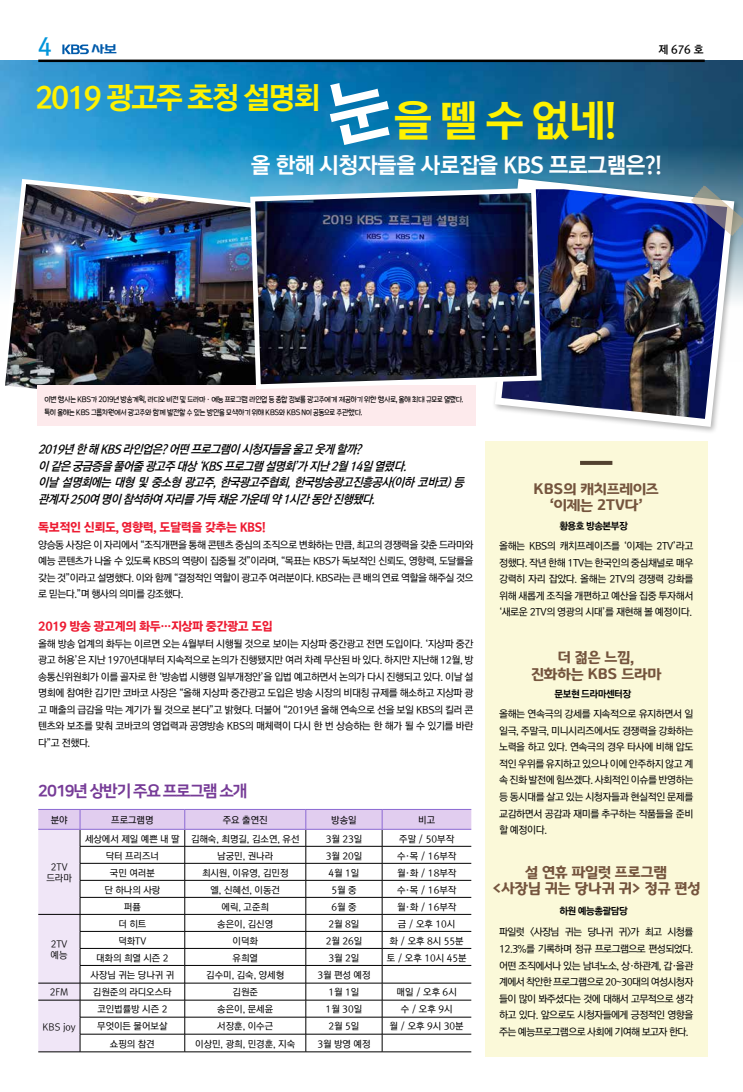
<style>
.page{position:relative;width:743px;height:1092px;background:#fff}
.page>*{position:absolute;margin:0;border:0;box-sizing:border-box;transform-origin:0 0}
.t1{font:43px "Rix Go EB";color:#fff200}
.t2{font:30px "Rix Go EB";letter-spacing:-.065em;color:#fff200}
.t3{font:23px "Rix Go B";color:#0095da}
.t4{font:22px "Rix Go EB";letter-spacing:-.025em;color:#fff}
.t5{font:16px "Nanum Square EB";letter-spacing:-.07em;color:#763b97}
.t6{font:15px/16.5px "Gyeonggi Title B";letter-spacing:-.01em;color:#74543d;text-align:center}
.t7{font:14.5px "KBSCI";color:#005aaa}
.t8{font:italic 12px/16.5px "Rix Go B";color:#000;scale:.95 1}
.t9{font:12px "Rix Go H";letter-spacing:-.03em;color:#ed1a31}
.t10{font:11px "Rix Go B";color:#000}
.t11{font:10px/16.5px "Rix Go M";letter-spacing:-.04em;color:#000;text-align:justify}
.t12{font:9.7px "Rix Go EB";letter-spacing:-.05em;color:#000}
.t13{font:9.4px "Rix Go M";color:#000}
.t14{font:9.4px/11.5px "Rix Go R";color:#000;text-align:center}
.t15{font:8.1px/12.6px "THE Miss";letter-spacing:-.04em;color:#000}
</style>
<div class="page">
<img style="left:720px;top:60px;width:23px;height:1px">
<img style="left:0;top:61px;width:743px;height:240px">
<svg style="left:38px;top:810px;width:433px;height:241px"></svg>
<hr style="left:38px;top:809px;width:42px;height:1px;background:#8b69d3">
<hr style="left:80px;top:809px;width:105px;height:1px;background:#8b69d3">
<hr style="left:185px;top:809px;width:121px;height:1px;background:#8b69d3">
<hr style="left:306px;top:809px;width:76px;height:1px;background:#8b69d3">
<hr style="left:382px;top:809px;width:89px;height:1px;background:#8b69d3">
<hr style="left:38px;top:828px;width:42px;height:1px;background:#8b69d3">
<hr style="left:80px;top:828px;width:105px;height:1px;background:#8b69d3">
<hr style="left:185px;top:828px;width:121px;height:1px;background:#8b69d3">
<hr style="left:306px;top:828px;width:76px;height:1px;background:#8b69d3">
<hr style="left:382px;top:828px;width:89px;height:1px;background:#8b69d3">
<hr style="left:80px;top:1051px;width:105px;height:1px;background:#000">
<hr style="left:185px;top:1051px;width:121px;height:1px;background:#000">
<hr style="left:306px;top:1051px;width:76px;height:1px;background:#000">
<hr style="left:382px;top:1051px;width:89px;height:1px;background:#000">
<hr style="left:38px;top:1051px;width:42px;height:1px;background:#000">
<div style="left:485px;top:441px;width:222px;height:615px;background:#fbf9d9"></div>
<svg style="left:580px;top:461px;width:32px;height:4px"></svg>
<img style="left:0;top:176px;width:307px;height:213px">
<div style="left:37px;top:385px;width:438px;height:41px;background:#fdeaec"></div>
<div style="left:491px;top:175px;width:250px;height:259px;background:#000;opacity:.3"></div>
<svg style="left:495px;top:179px;width:239px;height:248px"></svg>
<img style="left:575px;top:193px;width:152px;height:226px">
<img style="left:501px;top:189px;width:142px;height:221px">
<svg style="left:691px;top:185px;width:52px;height:51px;background:#66779e"></svg>
<img style="left:248px;top:185px;width:296px;height:206px">
<hr style="left:38px;top:60px;width:666px;height:2px;background:#000">
<svg style="left:62px;top:44px;width:27px;height:10px"></svg>
<svg style="left:323px;top:73px;width:71px;height:74px;background:#0476b0"></svg>
<h3 class="t3" style="left:38px;top:31px;width:15px">4</h3>
<h3 class="t7" style="left:91px;top:43px;width:27px">사보</h3>
<p class="t10" style="left:658px;top:42px;width:46px">제 676 호</p>
<h2 class="t2" style="left:35px;top:77px;width:287px">2019 광고주 초청 설명회</h2>
<h1 class="t1" style="left:394px;top:92px;width:224px">을 뗄 수 없네!</h1>
<h3 class="t4" style="left:251px;top:150px;width:412px">올 한해 시청자들을 사로잡을 KBS 프로그램은?!</h3>
<p class="t15" style="left:45px;top:393px;width:420px">이번 행사는 KBS가 2019년 방송계획, 라디오 비전 및 드라마·예능 프로그램 라인업 등 종합 정보를 광고주에게 제공하기 위한 행사로, 올해 최대 규모로 열렸다. 특히 올해는 KBS 그룹차원에서 광고주와 함께 발전할 수 있는 방안을 모색하기 위해 KBS와 KBS N이 공동으로 주관했다.</p>
<p class="t8" style="left:38px;top:440px;width:454px">2019년 한 해 KBS라인업은?어떤 프로그램이 시청자들을 울고 웃게 할까?<br>이 같은 궁금증을 풀어줄 광고주 대상 ‘KBS프로그램 설명회’가 지난 2월 14일 열렸다.<br>이날 설명회에는 대형 및 중소형 광고주,한국광고주협회,한국방송광고진흥공사(이하 코바코)등 관계자 250여 명이 참석하여 자리를 가득 채운 가운데 약 1시간 동안 진행됐다.</p>
<p class="t9" style="left:38px;top:519px;width:229px">독보적인 신뢰도, 영향력, 도달력을 갖추는 KBS!</p>
<p class="t11" style="left:38px;top:536px;width:437px">양승동 사장은 이 자리에서 “조직개편을 통해 콘텐츠 중심의 조직으로 변화하는 만큼, 최고의 경쟁력을 갖춘 드라마와 예능 콘텐츠가 나올 수 있도록 KBS의 역량이 집중될 것”이라며, “목표는 KBS가 독보적인 신뢰도, 영향력, 도달률을 갖는 것”이라고 설명했다. 이와 함께 “결정적인 역할이 광고주 여러분이다. KBS라는 큰 배의 연료 역할을 해주실 것으 로 믿는다.”며 행사의 의미를 강조했다.</p>
<p class="t9" style="left:38px;top:618px;width:236px">2019 방송 광고계의 화두…지상파 중간광고 도입</p>
<p class="t11" style="left:38px;top:635px;width:437px">올해 방송 업계의 화두는 이르면 오는 4월부터 시행될 것으로 보이는 지상파 중간광고 전면 도입이다. ‘지상파 중간 광고 허용’은 지난 1970년대부터 지속적으로 논의가 진행됐지만 여러 차례 무산된 바 있다. 하지만 지난해 12월, 방 송통신위원회가 이를 골자로 한 ‘방송법 시행령 일부개정안’을 입법 예고하면서 논의가 다시 진행되고 있다. 이날 설 명회에 참여한 김기만 코바코 사장은 “올해 지상파 중간광고 도입은 방송 시장의 비대칭 규제를 해소하고 지상파 광 고 매출의 급감을 막는 계기가 될 것으로 본다”고 밝혔다. 더불어 “2019년 올해 연속으로 선을 보일 KBS의 킬러 콘 텐츠와 보조를 맞춰 코바코의 영업력과 공영방송 KBS의 매체력이 다시 한 번 상승하는 한 해가 될 수 있기를 바란 다”고 전했다.</p>
<h3 class="t5" style="left:38px;top:781px;width:211px">2019년 상반기 주요 프로그램 소개</h3>
<p class="t13" style="left:51px;top:814px;width:18px">분야</p>
<p class="t13" style="left:111px;top:814px;width:44px">프로그램명</p>
<p class="t13" style="left:223px;top:814px;width:46px">주요 출연진</p>
<p class="t13" style="left:331px;top:814px;width:27px">방송일</p>
<p class="t13" style="left:418px;top:814px;width:18px">비고</p>
<p class="t14" style="left:46px;top:860px;width:27px">2TV 드라마</p>
<p class="t13" style="left:85px;top:832px;width:216px">세상에서 제일 예쁜 내 딸 김해숙, 최명길, 김소연, 유선</p>
<p class="t13" style="left:326px;top:832px;width:38px">3월 23일</p>
<p class="t13" style="left:399px;top:832px;width:56px">주말 / 50부작</p>
<p class="t13" style="left:106px;top:849px;width:55px">닥터 프리즈너</p>
<p class="t13" style="left:217px;top:849px;width:57px">남궁민, 권나라</p>
<p class="t13" style="left:326px;top:849px;width:38px">3월 20일</p>
<p class="t13" style="left:397px;top:849px;width:61px">수·목 / 16부작</p>
<p class="t13" style="left:110px;top:866px;width:46px">국민 여러분</p>
<p class="t13" style="left:202px;top:866px;width:88px">최시원, 이유영, 김민정</p>
<p class="t13" style="left:328px;top:866px;width:32px">4월 1일</p>
<p class="t13" style="left:397px;top:866px;width:61px">월·화 / 18부작</p>
<p class="t13" style="left:104px;top:883px;width:57px">단 하나의 사랑</p>
<p class="t13" style="left:210px;top:883px;width:71px">엘, 신혜선, 이동건</p>
<p class="t13" style="left:331px;top:883px;width:27px">5월 중</p>
<p class="t13" style="left:397px;top:883px;width:61px">수·목 / 16부작</p>
<p class="t13" style="left:124px;top:900px;width:18px">퍼퓸</p>
<p class="t13" style="left:221px;top:900px;width:49px">에릭, 고준희</p>
<p class="t13" style="left:331px;top:900px;width:27px">6월 중</p>
<p class="t13" style="left:397px;top:900px;width:61px">월·화 / 16부작</p>
<p class="t14" style="left:51px;top:937px;width:18px;text-align:left">2TV 예능</p>
<p class="t13" style="left:118px;top:917px;width:29px">더 히트</p>
<p class="t13" style="left:217px;top:917px;width:57px">송은이, 김신영</p>
<p class="t13" style="left:328px;top:917px;width:32px">2월 8일</p>
<p class="t13" style="left:398px;top:917px;width:59px">금 / 오후 10시</p>
<p class="t13" style="left:118px;top:934px;width:30px">덕화TV</p>
<p class="t13" style="left:232px;top:934px;width:27px">이덕화</p>
<p class="t13" style="left:326px;top:934px;width:38px">2월 26일</p>
<p class="t13" style="left:389px;top:934px;width:76px">화 / 오후 8시 55분</p>
<p class="t13" style="left:96px;top:951px;width:74px">대화의 희열 시즌 2</p>
<p class="t13" style="left:232px;top:951px;width:27px">유희열</p>
<p class="t13" style="left:328px;top:951px;width:32px">3월 2일</p>
<p class="t13" style="left:387px;top:951px;width:81px">토 / 오후 10시 45분</p>
<p class="t13" style="left:90px;top:968px;width:85px">사장님 귀는 당나귀 귀</p>
<p class="t13" style="left:206px;top:968px;width:79px">김수미, 김숙, 양세형</p>
<p class="t13" style="left:317px;top:968px;width:55px">3월 편성 예정</p>
<p class="t14" style="left:50px;top:986px;width:20px">2FM</p>
<p class="t13" style="left:93px;top:986px;width:80px">김원준의 라디오스타</p>
<p class="t13" style="left:232px;top:986px;width:27px">김원준</p>
<p class="t13" style="left:328px;top:986px;width:32px">1월 1일</p>
<p class="t13" style="left:396px;top:986px;width:62px">매일 / 오후 6시</p>
<p class="t14" style="left:42px;top:1020px;width:35px">KBS joy</p>
<p class="t13" style="left:97px;top:1003px;width:71px">코인법률방 시즌 2</p>
<p class="t13" style="left:217px;top:1003px;width:57px">송은이, 문세윤</p>
<p class="t13" style="left:326px;top:1003px;width:38px">1월 30일</p>
<p class="t13" style="left:401px;top:1003px;width:53px">수 / 오후 9시</p>
<p class="t13" style="left:97px;top:1020px;width:72px">무엇이든 물어보살</p>
<p class="t13" style="left:217px;top:1020px;width:57px">서장훈, 이수근</p>
<p class="t13" style="left:328px;top:1020px;width:32px">2월 5일</p>
<p class="t13" style="left:389px;top:1020px;width:76px">월 / 오후 9시 30분</p>
<p class="t13" style="left:110px;top:1037px;width:46px">쇼핑의 참견</p>
<p class="t13" style="left:195px;top:1037px;width:101px">이상민, 광희, 민경훈, 지숙</p>
<p class="t13" style="left:317px;top:1037px;width:55px">3월 방영 예정</p>
<h3 class="t6" style="left:533px;top:481px;width:127px">KBS의 캐치프레이즈 ‘이제는 2TV다’</h3>
<p class="t12" style="left:559px;top:519px;width:70px">황용호 방송본부장</p>
<p class="t11" style="left:499px;top:537px;width:196px">올해는 KBS의 캐치프레이즈를 ‘이제는 2TV’라고 정했다. 작년 한해 1TV는 한국인의 중심채널로 매우 강력히 자리 잡았다. 올해는 2TV의 경쟁력 강화를 위해 새롭게 조직을 개편하고 예산을 집중 투자해서 ‘새로운 2TV의 영광의 시대’를 재현해 볼 예정이다.</p>
<h3 class="t6" style="left:531px;top:649px;width:132px">더 젊은 느낌, 진화하는 KBS 드라마</h3>
<p class="t12" style="left:554px;top:688px;width:78px">문보현 드라마센터장</p>
<p class="t11" style="left:499px;top:705px;width:196px">올해는 연속극의 강세를 지속적으로 유지하면서 일 일극, 주말극, 미니시리즈에서도 경쟁력을 강화하는 노력을 하고 있다. 연속극의 경우 타사에 비해 압도 적인 우위를 유지하고 있으나 이에 안주하지 않고 계 속 진화 발전에 힘쓰겠다. 사회적인 이슈를 반영하는 등 동시대를 살고 있는 시청자들과 현실적인 문제를 교감하면서 공감과 재미를 추구하는 작품들을 준비 할 예정이다.</p>
<h3 class="t6" style="left:492px;top:863px;width:210px">설 연휴 파일럿 프로그램<br>&lt;사장님 귀는 당나귀 귀&gt; 정규 편성</h3>
<p class="t12" style="left:559px;top:904px;width:70px">하원 예능총괄담당</p>
<p class="t11" style="left:499px;top:923px;width:196px">파일럿 &lt;사장님 귀는 당나귀 귀&gt;가 최고 시청률 12.3%를 기록하며 정규 프로그램으로 편성되었다. 어떤 조직에서나 있는 남녀노소, 상·하관계, 갑·을관 계에서 착안한 프로그램으로 20~30대의 여성시청자 들이 많이 봐주셨다는 것에 대해서 고무적으로 생각 하고 있다. 앞으로도 시청자들에게 긍정적인 영향을 주는 예능프로그램으로 사회에 기여해 보고자 한다.</p>
</div>
